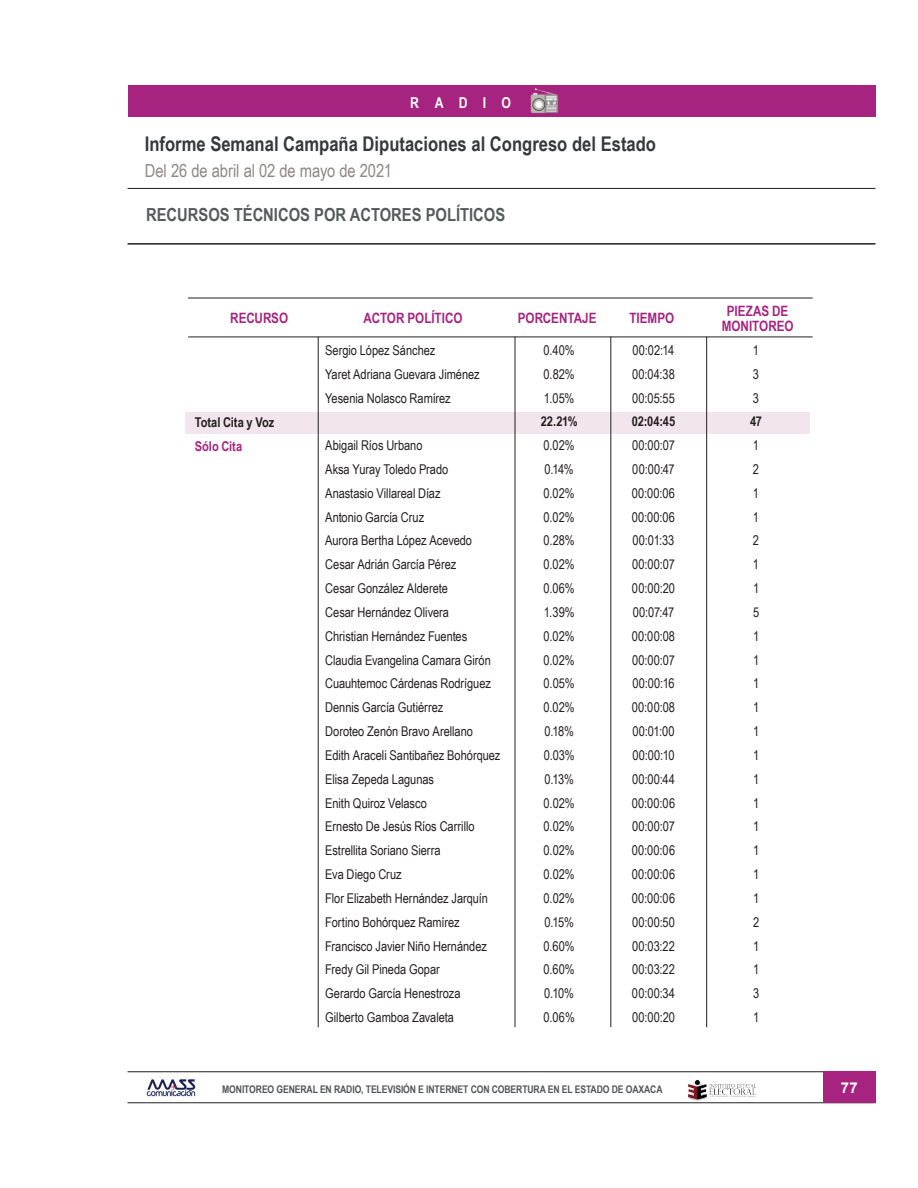
<style>
.page{position:relative;width:918px;height:1188px;background:#fff}
.page>*{position:absolute;margin:0;border:0;box-sizing:border-box;transform-origin:0 0}
.t1{font:700 20.25px "Arial Narrow";color:#36393c}
.t2{font:700 18px "Arial Narrow";color:#575a5b}
.t3{font:18px "Arial Narrow";letter-spacing:-.005em;color:#908785}
.t4{font:700 15px "Arial Narrow";letter-spacing:1.01em;color:#fff}
.t5{font:700 15px "Arial";color:#fff}
.t6{font:700 14.25px/15px "Arial Narrow";color:#a62380;text-align:center}
.t7{font:13.5px "Arial Narrow";letter-spacing:-.005em;color:#231f20}
.t8{font:700 13.5px "Arial Narrow";letter-spacing:-.005em;color:#231f20}
.t9{font:700 13.5px "Arial Narrow";letter-spacing:-.005em;color:#a62380}
.t10{font:700 10.5px "Arial Narrow";letter-spacing:-.01em;color:#515456}
</style>
<div class="page">
<img style="left:146px;top:1079px;width:50px;height:18px">
<hr style="left:128px;top:1072px;width:747px;height:1px;background:#231f20">
<hr style="left:128px;top:1103px;width:747px;height:1px;background:#231f20">
<div style="left:823px;top:1072px;width:52px;height:31px;background:#a62380"></div>
<img style="left:688px;top:1080px;width:68px;height:21px">
<hr style="left:128px;top:243px;width:747px;height:2px;background:#231f20">
<hr style="left:128px;top:188px;width:747px;height:1px;background:#231f20">
<div style="left:128px;top:85px;width:747px;height:32px;background:#a62380"></div>
<img style="left:530px;top:88px;width:29px;height:25px">
<div style="left:185px;top:412px;width:625px;height:22px;background:#f2e5ed"></div>
<hr style="left:515px;top:337px;width:1px;height:690px;background:#231f20">
<hr style="left:318px;top:337px;width:1px;height:690px;background:#231f20">
<hr style="left:706px;top:337px;width:1px;height:690px;background:#231f20">
<hr style="left:610px;top:337px;width:1px;height:690px;background:#231f20">
<hr style="left:188px;top:298px;width:625px;height:1px;background:#231f20">
<hr style="left:188px;top:337px;width:625px;height:1px;background:#231f20">
<p class="t4" style="left:410px;top:91px;width:102px">RADIO</p>
<h1 class="t1" style="left:145px;top:128px;width:513px">Informe Semanal Campaña Diputaciones al Congreso del Estado</h1>
<h2 class="t3" style="left:145px;top:157px;width:249px">Del 26 de abril al 02 de mayo de 2021</h2>
<h2 class="t2" style="left:146px;top:201px;width:361px">RECURSOS TÉCNICOS POR ACTORES POLÍTICOS</h2>
<p class="t6" style="left:230px;top:310px;width:59px">RECURSO</p>
<p class="t6" style="left:364px;top:310px;width:100px">ACTOR POLÍTICO</p>
<p class="t6" style="left:518px;top:310px;width:80px">PORCENTAJE</p>
<p class="t6" style="left:722px;top:302px;width:73px">PIEZAS DE<br>MONITOREO</p>
<p class="t6" style="left:629px;top:310px;width:46px">TIEMPO</p>
<p class="t7" style="left:325px;top:340px;width:112px">Sergio López Sánchez</p>
<p class="t7" style="left:544px;top:340px;width:33px">0.40%</p>
<p class="t7" style="left:633px;top:340px;width:43px">00:02:14</p>
<p class="t7" style="left:753px;top:340px;width:8px">1</p>
<p class="t7" style="left:325px;top:364px;width:156px">Yaret Adriana Guevara Jiménez</p>
<p class="t7" style="left:544px;top:364px;width:33px">0.82%</p>
<p class="t7" style="left:632px;top:364px;width:44px">00:04:38</p>
<p class="t7" style="left:753px;top:364px;width:8px">3</p>
<p class="t7" style="left:325px;top:388px;width:127px">Yesenia Nolasco Ramírez</p>
<p class="t7" style="left:544px;top:388px;width:32px">1.05%</p>
<p class="t7" style="left:632px;top:388px;width:44px">00:05:55</p>
<p class="t7" style="left:753px;top:388px;width:8px">3</p>
<p class="t8" style="left:195px;top:412px;width:81px">Total Cita y Voz</p>
<p class="t8" style="left:541px;top:411px;width:38px">22.21%</p>
<p class="t8" style="left:632px;top:411px;width:45px">02:04:45</p>
<p class="t8" style="left:750px;top:411px;width:13px">47</p>
<p class="t9" style="left:195px;top:436px;width:49px">Sólo Cita</p>
<p class="t7" style="left:325px;top:436px;width:99px">Abigail Ríos Urbano</p>
<p class="t7" style="left:544px;top:436px;width:33px">0.02%</p>
<p class="t7" style="left:632px;top:436px;width:44px">00:00:07</p>
<p class="t7" style="left:753px;top:436px;width:8px">1</p>
<p class="t7" style="left:325px;top:459px;width:125px">Aksa Yuray Toledo Prado</p>
<p class="t7" style="left:545px;top:459px;width:31px">0.14%</p>
<p class="t7" style="left:632px;top:459px;width:44px">00:00:47</p>
<p class="t7" style="left:753px;top:459px;width:8px">2</p>
<p class="t7" style="left:325px;top:483px;width:117px">Anastasio Villareal Díaz</p>
<p class="t7" style="left:544px;top:483px;width:33px">0.02%</p>
<p class="t7" style="left:632px;top:483px;width:45px">00:00:06</p>
<p class="t7" style="left:753px;top:483px;width:8px">1</p>
<p class="t7" style="left:325px;top:507px;width:101px">Antonio García Cruz</p>
<p class="t7" style="left:544px;top:507px;width:33px">0.02%</p>
<p class="t7" style="left:632px;top:507px;width:45px">00:00:06</p>
<p class="t7" style="left:753px;top:507px;width:8px">1</p>
<p class="t7" style="left:325px;top:531px;width:148px">Aurora Bertha López Acevedo</p>
<p class="t7" style="left:544px;top:531px;width:33px">0.28%</p>
<p class="t7" style="left:633px;top:531px;width:43px">00:01:33</p>
<p class="t7" style="left:753px;top:531px;width:8px">2</p>
<p class="t7" style="left:325px;top:555px;width:133px">Cesar Adrián García Pérez</p>
<p class="t7" style="left:544px;top:555px;width:33px">0.02%</p>
<p class="t7" style="left:632px;top:555px;width:44px">00:00:07</p>
<p class="t7" style="left:753px;top:555px;width:8px">1</p>
<p class="t7" style="left:325px;top:578px;width:124px">Cesar González Alderete</p>
<p class="t7" style="left:543px;top:578px;width:33px">0.06%</p>
<p class="t7" style="left:632px;top:578px;width:45px">00:00:20</p>
<p class="t7" style="left:753px;top:578px;width:8px">1</p>
<p class="t7" style="left:325px;top:602px;width:125px">Cesar Hernández Olivera</p>
<p class="t7" style="left:544px;top:602px;width:32px">1.39%</p>
<p class="t7" style="left:633px;top:602px;width:43px">00:07:47</p>
<p class="t7" style="left:753px;top:602px;width:8px">5</p>
<p class="t7" style="left:325px;top:626px;width:144px">Christian Hernández Fuentes</p>
<p class="t7" style="left:544px;top:626px;width:33px">0.02%</p>
<p class="t7" style="left:632px;top:626px;width:45px">00:00:08</p>
<p class="t7" style="left:753px;top:626px;width:8px">1</p>
<p class="t7" style="left:325px;top:650px;width:167px">Claudia Evangelina Camara Girón</p>
<p class="t7" style="left:544px;top:650px;width:33px">0.02%</p>
<p class="t7" style="left:632px;top:650px;width:44px">00:00:07</p>
<p class="t7" style="left:753px;top:650px;width:8px">1</p>
<p class="t7" style="left:325px;top:674px;width:167px">Cuauhtemoc Cárdenas Rodríguez</p>
<p class="t7" style="left:544px;top:674px;width:33px">0.05%</p>
<p class="t7" style="left:632px;top:674px;width:44px">00:00:16</p>
<p class="t7" style="left:753px;top:674px;width:8px">1</p>
<p class="t7" style="left:325px;top:698px;width:120px">Dennis García Gutiérrez</p>
<p class="t7" style="left:544px;top:698px;width:33px">0.02%</p>
<p class="t7" style="left:632px;top:698px;width:45px">00:00:08</p>
<p class="t7" style="left:753px;top:698px;width:8px">1</p>
<p class="t7" style="left:325px;top:721px;width:149px">Doroteo Zenón Bravo Arellano</p>
<p class="t7" style="left:544px;top:721px;width:31px">0.18%</p>
<p class="t7" style="left:632px;top:721px;width:44px">00:01:00</p>
<p class="t7" style="left:753px;top:721px;width:8px">1</p>
<p class="t7" style="left:325px;top:745px;width:177px">Edith Araceli Santibañez Bohórquez</p>
<p class="t7" style="left:544px;top:745px;width:32px">0.03%</p>
<p class="t7" style="left:632px;top:745px;width:44px">00:00:10</p>
<p class="t7" style="left:753px;top:745px;width:8px">1</p>
<p class="t7" style="left:325px;top:769px;width:110px">Elisa Zepeda Lagunas</p>
<p class="t7" style="left:544px;top:769px;width:31px">0.13%</p>
<p class="t7" style="left:632px;top:769px;width:45px">00:00:44</p>
<p class="t7" style="left:753px;top:769px;width:8px">1</p>
<p class="t7" style="left:325px;top:793px;width:103px">Enith Quiroz Velasco</p>
<p class="t7" style="left:544px;top:793px;width:33px">0.02%</p>
<p class="t7" style="left:632px;top:793px;width:45px">00:00:06</p>
<p class="t7" style="left:753px;top:793px;width:8px">1</p>
<p class="t7" style="left:325px;top:817px;width:151px">Ernesto De Jesús Ríos Carrillo</p>
<p class="t7" style="left:544px;top:817px;width:33px">0.02%</p>
<p class="t7" style="left:632px;top:817px;width:44px">00:00:07</p>
<p class="t7" style="left:753px;top:817px;width:8px">1</p>
<p class="t7" style="left:325px;top:841px;width:117px">Estrellita Soriano Sierra</p>
<p class="t7" style="left:544px;top:841px;width:33px">0.02%</p>
<p class="t7" style="left:632px;top:841px;width:45px">00:00:06</p>
<p class="t7" style="left:753px;top:841px;width:8px">1</p>
<p class="t7" style="left:325px;top:864px;width:78px">Eva Diego Cruz</p>
<p class="t7" style="left:544px;top:864px;width:33px">0.02%</p>
<p class="t7" style="left:632px;top:864px;width:45px">00:00:06</p>
<p class="t7" style="left:753px;top:864px;width:8px">1</p>
<p class="t7" style="left:325px;top:888px;width:164px">Flor Elizabeth Hernández Jarquín</p>
<p class="t7" style="left:544px;top:888px;width:33px">0.02%</p>
<p class="t7" style="left:632px;top:888px;width:45px">00:00:06</p>
<p class="t7" style="left:753px;top:888px;width:8px">1</p>
<p class="t7" style="left:325px;top:912px;width:136px">Fortino Bohórquez Ramírez</p>
<p class="t7" style="left:544px;top:912px;width:31px">0.15%</p>
<p class="t7" style="left:632px;top:912px;width:45px">00:00:50</p>
<p class="t7" style="left:753px;top:912px;width:8px">2</p>
<p class="t7" style="left:325px;top:936px;width:163px">Francisco Javier Niño Hernández</p>
<p class="t7" style="left:544px;top:936px;width:33px">0.60%</p>
<p class="t7" style="left:632px;top:936px;width:44px">00:03:22</p>
<p class="t7" style="left:753px;top:936px;width:8px">1</p>
<p class="t7" style="left:325px;top:960px;width:116px">Fredy Gil Pineda Gopar</p>
<p class="t7" style="left:544px;top:960px;width:33px">0.60%</p>
<p class="t7" style="left:632px;top:960px;width:44px">00:03:22</p>
<p class="t7" style="left:753px;top:960px;width:8px">1</p>
<p class="t7" style="left:325px;top:984px;width:137px">Gerardo García Henestroza</p>
<p class="t7" style="left:544px;top:984px;width:31px">0.10%</p>
<p class="t7" style="left:632px;top:984px;width:45px">00:00:34</p>
<p class="t7" style="left:753px;top:984px;width:8px">3</p>
<p class="t7" style="left:325px;top:1007px;width:130px">Gilberto Gamboa Zavaleta</p>
<p class="t7" style="left:544px;top:1007px;width:33px">0.06%</p>
<p class="t7" style="left:632px;top:1007px;width:45px">00:00:20</p>
<p class="t7" style="left:753px;top:1007px;width:8px">1</p>
<p class="t10" style="left:222px;top:1081px;width:442px">MONITOREO GENERAL EN RADIO, TELEVISIÓN E INTERNET CON COBERTURA EN EL ESTADO DE OAXACA</p>
<p class="t5" style="left:841px;top:1077px;width:18px">77</p>
</div>
